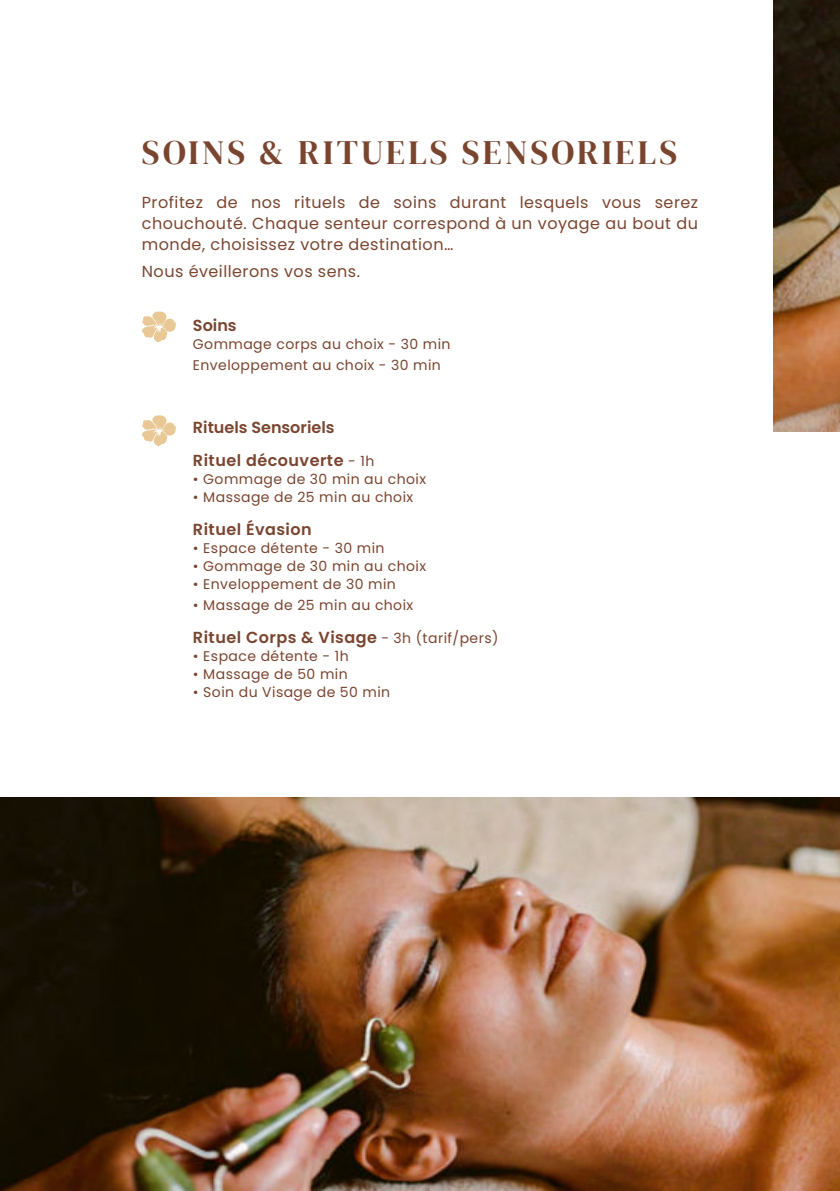
<style>
.page{position:relative;width:840px;height:1191px;background:#fff}
.page>*{position:absolute;margin:0;border:0;box-sizing:border-box;transform-origin:0 0}
.t1{font:34px "DM Serif Display";letter-spacing:.1em;color:#7a452f}
.t2{font:16px/21px "Poppins";letter-spacing:.03em;color:#7a452f;text-align:justify}
.t3{font:600 16px "Poppins";letter-spacing:.03em;color:#7a452f}
.t4{font:600 16px/33px "Poppins";color:#7a452f}
.t5{font:14px/21px "Poppins";letter-spacing:.03em;color:#7a452f}
.s1{font-weight:400;font-size:14px}
</style>
<div class="page">
<img style="left:0;top:797px;width:839px;height:394px">
<svg style="left:142px;top:311px;width:34px;height:31px"></svg>
<svg style="left:142px;top:415px;width:34px;height:31px"></svg>
<img style="left:773px;top:0;width:66px;height:431px">
<h1 class="t1" style="left:142px;top:134px;width:536px">SOINS &amp; RITUELS SENSORIELS</h1>
<p class="t2" style="left:142px;top:192px;width:557px">Profitez de nos rituels de soins durant lesquels vous serez chouchouté. Chaque senteur correspond à un voyage au bout du monde, choisissez votre destination…</p>
<p class="t2" style="left:142px;top:261px;width:220px">Nous éveillerons vos sens.</p>
<p class="t3" style="left:193px;top:318px;width:45px">Soins</p>
<p class="t5" style="left:193px;top:334px;width:259px">Gommage corps au choix - 30 min<br>Enveloppement au choix - 30 min</p>
<p class="t4" style="left:193px;top:412px;width:183px">Rituels Sensoriels<br>Rituel découverte <span class="s1">- 1h</span></p>
<p class="t5" style="left:193px;top:469px;width:234px">• Gommage de 30 min au choix</p>
<p class="t5" style="left:193px;top:487px;width:222px">• Massage de 25 min au choix</p>
<p class="t3" style="left:193px;top:522px;width:120px">Rituel Évasion</p>
<p class="t5" style="left:193px;top:538px;width:193px">• Espace détente - 30 min</p>
<p class="t5" style="left:193px;top:556px;width:234px">• Gommage de 30 min au choix</p>
<p class="t5" style="left:193px;top:574px;width:204px">• Enveloppement de 30 min</p>
<p class="t5" style="left:193px;top:595px;width:222px">• Massage de 25 min au choix</p>
<p class="t3" style="left:193px;top:630px;width:307px">Rituel Corps &amp; Visage <span class="s1">- 3h (tarif/pers)</span></p>
<p class="t5" style="left:193px;top:646px;width:157px">• Espace détente - 1h</p>
<p class="t5" style="left:193px;top:664px;width:156px">• Massage de 50 min</p>
<p class="t5" style="left:193px;top:682px;width:199px">• Soin du Visage de 50 min</p>
</div>
